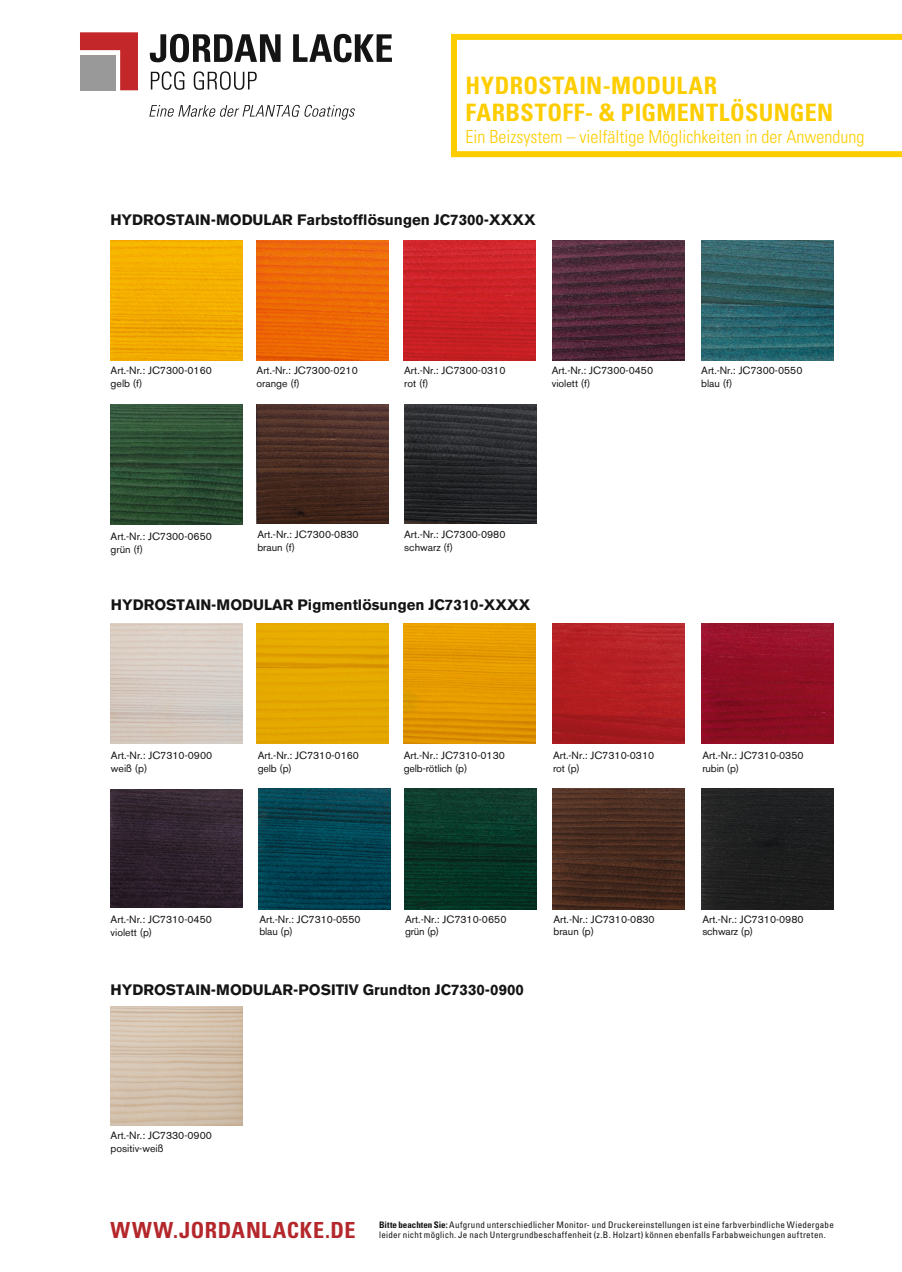
<style>
.page{position:relative;width:902px;height:1272px;background:#fff}
.page>*{position:absolute;margin:0;border:0;box-sizing:border-box;transform-origin:0 0}
.t1{font:700 condensed 24px "Univers";letter-spacing:.015em;color:#fdcd00}
.t2{font:700 condensed 22.2px "Univers";letter-spacing:.025em;color:#b4282c}
.t3{font:300 condensed 18px "Univers";color:#fdcd00}
.t4{font:700 15px "Akzidenz Grotesk BQ";color:#131413}
.t5{font:10.5px "Akzidenz Grotesk BQ";color:#131413}
.t6{font:condensed 9px/9.8px "Univers";letter-spacing:.03em;color:#131413}
.s1{font-weight:700}
</style>
<div class="page">
<svg style="left:451px;top:34px;width:450px;height:123px"></svg>
<svg style="left:151px;top:71px;width:106px;height:19px"></svg>
<svg style="left:150px;top:34px;width:242px;height:28px"></svg>
<svg style="left:80px;top:32px;width:58px;height:58px;background:#cd4d4e"></svg>
<div style="left:80px;top:55px;width:35px;height:35px;background:#999"></div>
<svg style="left:149px;top:105px;width:206px;height:15px"></svg>
<img style="left:256px;top:404px;width:132px;height:119px">
<img style="left:404px;top:404px;width:132px;height:119px">
<img style="left:256px;top:623px;width:132px;height:120px">
<img style="left:552px;top:623px;width:132px;height:120px">
<img style="left:701px;top:623px;width:132px;height:120px">
<img style="left:111px;top:789px;width:131px;height:118px">
<img style="left:259px;top:789px;width:131px;height:120px">
<img style="left:405px;top:789px;width:131px;height:120px">
<img style="left:552px;top:789px;width:132px;height:120px">
<img style="left:404px;top:623px;width:132px;height:120px">
<img style="left:701px;top:789px;width:132px;height:120px">
<img style="left:111px;top:240px;width:131px;height:120px">
<img style="left:404px;top:240px;width:131px;height:120px">
<img style="left:256px;top:240px;width:132px;height:120px">
<img style="left:552px;top:240px;width:132px;height:120px">
<img style="left:701px;top:240px;width:132px;height:120px">
<img style="left:111px;top:404px;width:131px;height:120px">
<p class="t1" style="left:465px;top:71px;width:253px">HYDROSTAIN-MODULAR</p>
<p class="t1" style="left:465px;top:98px;width:369px">FARBSTOFF- &amp; PIGMENTLÖSUNGEN</p>
<p class="t3" style="left:465px;top:125px;width:400px">Ein Beizsystem – vielfältige Möglichkeiten in der Anwendung</p>
<p class="t4" style="left:110px;top:211px;width:426px">HYDROSTAIN-MODULAR Farbstofflösungen JC7300-XXXX</p>
<p class="t5" style="left:111px;top:364px;width:103px">Art.-Nr.: JC7300-0160</p>
<p class="t5" style="left:111px;top:377px;width:33px">gelb (f)</p>
<p class="t5" style="left:256px;top:364px;width:103px">Art.-Nr.: JC7300-0210</p>
<p class="t5" style="left:256px;top:377px;width:45px">orange (f)</p>
<p class="t5" style="left:404px;top:364px;width:103px">Art.-Nr.: JC7300-0310</p>
<p class="t5" style="left:404px;top:377px;width:26px">rot (f)</p>
<p class="t5" style="left:551px;top:364px;width:103px">Art.-Nr.: JC7300-0450</p>
<p class="t5" style="left:551px;top:377px;width:40px">violett (f)</p>
<p class="t5" style="left:701px;top:364px;width:103px">Art.-Nr.: JC7300-0550</p>
<p class="t5" style="left:701px;top:377px;width:33px">blau (f)</p>
<p class="t5" style="left:111px;top:530px;width:103px">Art.-Nr.: JC7300-0650</p>
<p class="t5" style="left:111px;top:543px;width:34px">grün (f)</p>
<p class="t5" style="left:257px;top:528px;width:103px">Art.-Nr.: JC7300-0830</p>
<p class="t5" style="left:257px;top:540px;width:39px">braun (f)</p>
<p class="t5" style="left:404px;top:528px;width:103px">Art.-Nr.: JC7300-0980</p>
<p class="t5" style="left:404px;top:541px;width:50px">schwarz (f)</p>
<p class="t4" style="left:111px;top:596px;width:421px">HYDROSTAIN-MODULAR Pigmentlösungen JC7310-XXXX</p>
<p class="t5" style="left:111px;top:749px;width:103px">Art.-Nr.: JC7310-0900</p>
<p class="t5" style="left:111px;top:761px;width:38px">weiß (p)</p>
<p class="t5" style="left:258px;top:749px;width:103px">Art.-Nr.: JC7310-0160</p>
<p class="t5" style="left:258px;top:761px;width:36px">gelb (p)</p>
<p class="t5" style="left:403px;top:749px;width:103px">Art.-Nr.: JC7310-0130</p>
<p class="t5" style="left:403px;top:761px;width:65px">gelb-rötlich (p)</p>
<p class="t5" style="left:553px;top:749px;width:103px">Art.-Nr.: JC7310-0310</p>
<p class="t5" style="left:553px;top:761px;width:28px">rot (p)</p>
<p class="t5" style="left:702px;top:749px;width:103px">Art.-Nr.: JC7310-0350</p>
<p class="t5" style="left:702px;top:761px;width:38px">rubin (p)</p>
<p class="t5" style="left:111px;top:913px;width:103px">Art.-Nr.: JC7310-0450</p>
<p class="t5" style="left:111px;top:926px;width:43px">violett (p)</p>
<p class="t5" style="left:259px;top:912px;width:103px">Art.-Nr.: JC7310-0550</p>
<p class="t5" style="left:259px;top:925px;width:35px">blau (p)</p>
<p class="t5" style="left:405px;top:912px;width:103px">Art.-Nr.: JC7310-0650</p>
<p class="t5" style="left:405px;top:925px;width:35px">grün (p)</p>
<p class="t5" style="left:553px;top:912px;width:103px">Art.-Nr.: JC7310-0830</p>
<p class="t5" style="left:553px;top:925px;width:42px">braun (p)</p>
<p class="t5" style="left:702px;top:912px;width:103px">Art.-Nr.: JC7310-0980</p>
<p class="t5" style="left:702px;top:925px;width:52px">schwarz (p)</p>
<p class="t4" style="left:111px;top:980px;width:415px">HYDROSTAIN-MODULAR-POSITIV Grundton JC7330-0900</p>
<p class="t5" style="left:111px;top:1129px;width:103px">Art.-Nr.: JC7330-0900</p>
<p class="t5" style="left:111px;top:1141px;width:54px">positiv-weiß</p>
<p class="t2" style="left:111px;top:1216px;width:246px">WWW.JORDANLACKE.DE</p>
<p class="t6" style="left:379px;top:1219px;width:456px"><span class="s1">Bitte beachten Sie:</span> Aufgrund unterschiedlicher Monitor- und Druckereinstellungen ist eine farbverbindliche Wiedergabe leider nicht möglich. Je nach Untergrundbeschaffenheit (z.B. Holzart) können ebenfalls Farbabweichungen auftreten.</p>
</div>
